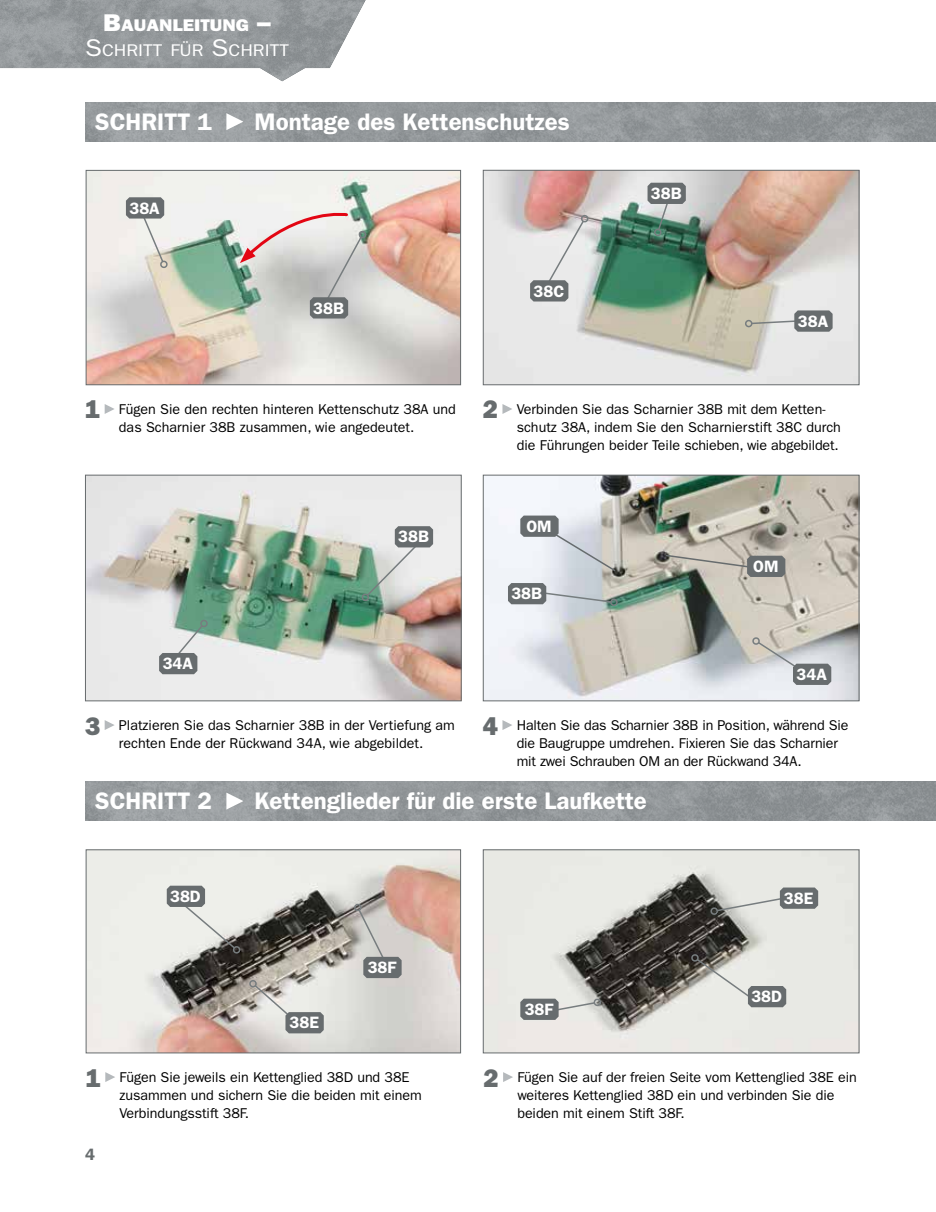
<style>
.page{position:relative;width:936px;height:1212px;background:#fff}
.page>*{position:absolute;margin:0;border:0;box-sizing:border-box;transform-origin:0 0}
.t1{font:600 24px "ITC Franklin Gothic Std";color:#fff}
.t2{font:16.95px "ITC Franklin Gothic Std";color:#fff;scale:1.12 1}
.t3{font:16.95px "ITC Franklin Gothic Std Hvy";color:#fff;scale:1.12 1}
.t4{font:600 16.5px "ITC Franklin Gothic Std";color:#fff}
.t5{font:600 16.5px "ITC Franklin Gothic Std";color:#676c6e}
.t6{font:14.25px/18px "ITC Franklin Gothic Std";letter-spacing:-.005em;color:#000}
.s1{font-size:24.3px}
.s2{font-family:"ITC Franklin Gothic Std Hvy";font-size:25.5px;color:#676c6e}
</style>
<div class="page">
<img style="left:0;top:0;width:366px;height:81px">
<img style="left:85px;top:102px;width:850px;height:39px">
<svg style="left:226px;top:113px;width:17px;height:17px"></svg>
<img style="left:85px;top:781px;width:850px;height:39px">
<svg style="left:226px;top:792px;width:17px;height:17px"></svg>
<img style="left:88px;top:851px;width:371px;height:200px">
<div style="left:86px;top:849px;width:375px;height:204px;border:1px solid #676c6e"></div>
<img style="left:485px;top:851px;width:372px;height:200px">
<div style="left:483px;top:849px;width:376px;height:204px;border:1px solid #676c6e"></div>
<svg style="left:105px;top:1072px;width:10px;height:10px"></svg>
<svg style="left:503px;top:1072px;width:10px;height:10px"></svg>
<svg style="left:247px;top:979px;width:77px;height:54px;background:#c2c1bd"></svg>
<svg style="left:167px;top:886px;width:75px;height:68px;background:#c7c8c5"></svg>
<div style="left:593px;top:998px;width:8px;height:8px;border:2px solid #777d7f;border-radius:50%"></div>
<svg style="left:520px;top:999px;width:76px;height:21px;background:#a4a7a5"></svg>
<svg style="left:689px;top:953px;width:97px;height:54px;background:#bfbfbb"></svg>
<svg style="left:353px;top:902px;width:48px;height:76px;background:#b3afac"></svg>
<div style="left:710px;top:907px;width:8px;height:8px;border:2px solid #777d7f;border-radius:50%"></div>
<svg style="left:715px;top:887px;width:103px;height:25px;background:#b4b6b4"></svg>
<img style="left:88px;top:172px;width:371px;height:211px">
<div style="left:86px;top:170px;width:375px;height:215px;border:1px solid #676c6e"></div>
<img style="left:485px;top:172px;width:372px;height:211px">
<div style="left:483px;top:170px;width:376px;height:215px;border:1px solid #676c6e"></div>
<svg style="left:105px;top:404px;width:9px;height:10px"></svg>
<svg style="left:502px;top:404px;width:10px;height:10px"></svg>
<img style="left:87px;top:477px;width:372px;height:222px">
<div style="left:85px;top:475px;width:376px;height:226px;border:1px solid #676c6e"></div>
<img style="left:485px;top:477px;width:372px;height:222px">
<div style="left:483px;top:475px;width:376px;height:226px;border:1px solid #676c6e"></div>
<svg style="left:105px;top:720px;width:10px;height:10px"></svg>
<svg style="left:502px;top:720px;width:10px;height:10px"></svg>
<svg style="left:159px;top:618px;width:49px;height:56px;background:#aeb8b4"></svg>
<svg style="left:126px;top:197px;width:42px;height:71px;background:#c6c6c2"></svg>
<svg style="left:647px;top:183px;width:38px;height:55px;background:#7a8d87"></svg>
<svg style="left:530px;top:213px;width:59px;height:88px;background:#ccc7c6"></svg>
<svg style="left:240px;top:207px;width:127px;height:111px;background:#cac7c4"></svg>
<div style="left:744px;top:320px;width:8px;height:7px;border:2px solid #777d7f;border-radius:50%"></div>
<svg style="left:750px;top:310px;width:82px;height:22px;background:#a4a6a3"></svg>
<svg style="left:361px;top:526px;width:72px;height:77px;background:#bac1bc"></svg>
<svg style="left:750px;top:636px;width:81px;height:49px;background:#bbbcbc"></svg>
<div style="left:610px;top:598px;width:8px;height:8px;border:2px solid #777d7f;border-radius:50%"></div>
<svg style="left:508px;top:583px;width:104px;height:21px;background:#a5aaad"></svg>
<svg style="left:664px;top:529px;width:121px;height:48px;background:#aaa69d"></svg>
<svg style="left:520px;top:515px;width:97px;height:58px"></svg>
<p class="t3" style="left:103px;top:15px;width:151px"><span class="s1">B</span>AUANLEITUNG <span class="s1">–</span></p>
<p class="t2" style="left:85px;top:41px;width:183px"><span class="s1">S</span>CHRITT FÜR <span class="s1">S</span>CHRITT</p>
<h1 class="t1" style="left:95px;top:108px;width:118px">SCHRITT 1</h1>
<h1 class="t1" style="left:254px;top:108px;width:316px">Montage des Kettenschutzes</h1>
<p class="t4" style="left:129px;top:198px;width:32px">38A</p>
<p class="t4" style="left:313px;top:298px;width:32px">38B</p>
<p class="t4" style="left:533px;top:281px;width:32px">38C</p>
<p class="t4" style="left:651px;top:184px;width:32px">38B</p>
<p class="t4" style="left:797px;top:311px;width:32px">38A</p>
<p class="t6" style="left:85px;top:400px;width:372px;text-align:center"><span class="s2">1</span> Fügen Sie den rechten hinteren Kettenschutz 38A und das Scharnier 38B zusammen, wie angedeutet.</p>
<p class="t6" style="left:516px;top:400px;width:326px;text-indent:-34px"><span class="s2">2</span> Verbinden Sie das Scharnier 38B mit dem Ketten&shy;schutz 38A, indem Sie den Scharnierstift 38C durch die Führungen beider Teile schieben, wie abgebildet.</p>
<p class="t4" style="left:163px;top:654px;width:32px">34A</p>
<p class="t4" style="left:398px;top:527px;width:32px">38B</p>
<p class="t4" style="left:526px;top:516px;width:27px">OM</p>
<p class="t4" style="left:511px;top:584px;width:32px">38B</p>
<p class="t4" style="left:753px;top:556px;width:27px">OM</p>
<p class="t4" style="left:796px;top:664px;width:32px">34A</p>
<p class="t6" style="left:85px;top:716px;width:371px;text-align:center"><span class="s2">3</span> Platzieren Sie das Scharnier 38B in der Vertiefung am rechten Ende der Rückwand 34A, wie abgebildet.</p>
<p class="t6" style="left:516px;top:716px;width:333px;text-indent:-34px"><span class="s2">4</span> Halten Sie das Scharnier 38B in Position, während Sie die Baugruppe umdrehen. Fixieren Sie das Scharnier mit zwei Schrauben OM an der Rückwand 34A.</p>
<h1 class="t1" style="left:95px;top:787px;width:118px">SCHRITT 2</h1>
<h1 class="t1" style="left:254px;top:787px;width:394px">Kettenglieder für die erste Laufkette</h1>
<p class="t4" style="left:170px;top:886px;width:32px">38D</p>
<p class="t4" style="left:289px;top:1013px;width:31px">38E</p>
<p class="t4" style="left:368px;top:958px;width:30px">38F</p>
<p class="t4" style="left:524px;top:999px;width:30px">38F</p>
<p class="t4" style="left:783px;top:888px;width:31px">38E</p>
<p class="t4" style="left:751px;top:987px;width:32px">38D</p>
<p class="t6" style="left:120px;top:1068px;width:304px;text-indent:-34px"><span class="s2">1</span> Fügen Sie jeweils ein Kettenglied 38D und 38E zusammen und sichern Sie die beiden mit einem<br>Verbindungsstift 38F.</p>
<p class="t6" style="left:517px;top:1068px;width:341px;text-indent:-34px"><span class="s2">2</span> Fügen Sie auf der freien Seite vom Kettenglied 38E ein weiteres Kettenglied 38D ein und verbinden Sie die beiden mit einem Stift 38F.</p>
<p class="t5" style="left:85px;top:1144px;width:11px">4</p>
</div>
